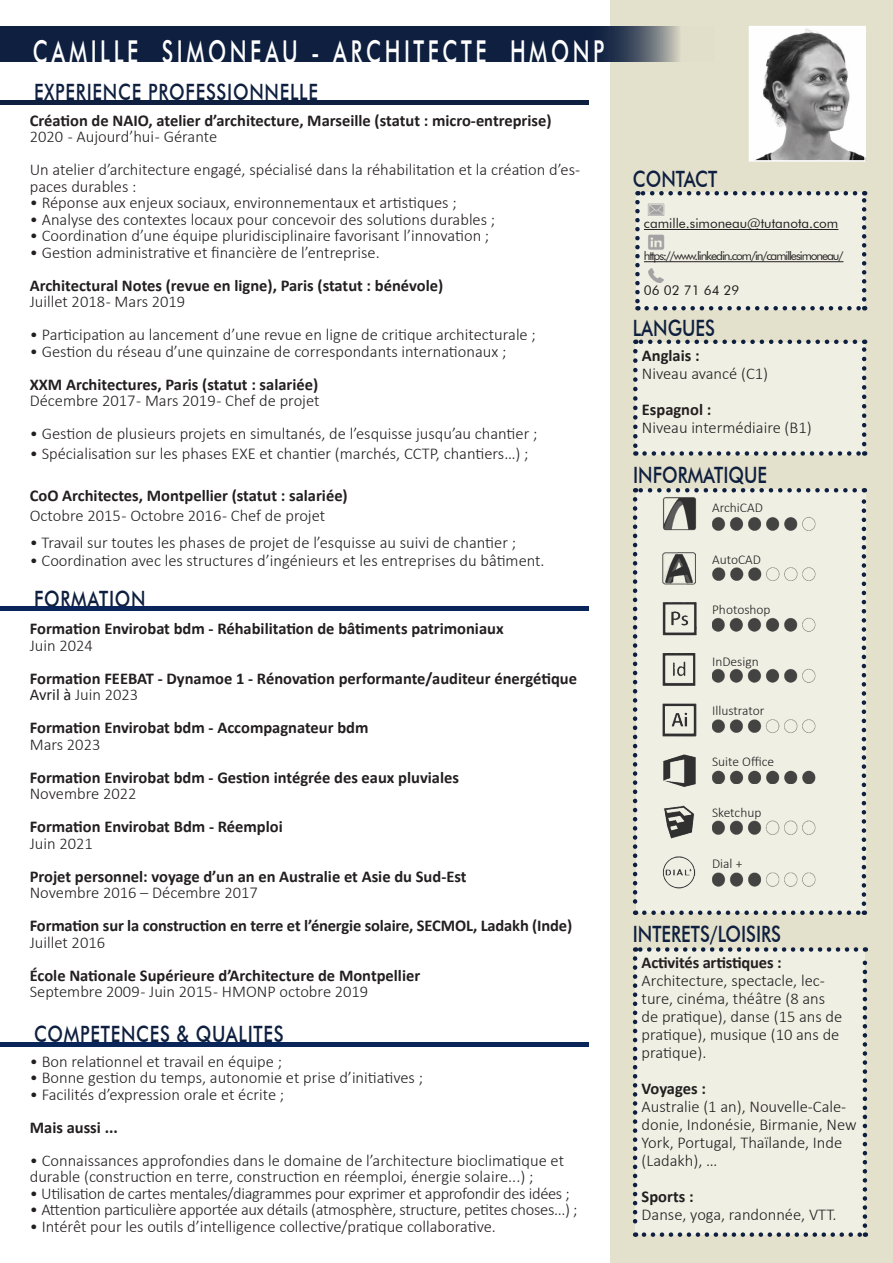
<style>
.page{position:relative;width:893px;height:1263px;background:#fff}
.page>*{position:absolute;margin:0;border:0;box-sizing:border-box;transform-origin:0 0}
.t1{font:500 31.5px "Futura BT";letter-spacing:.17em;color:#fff;scale:.67 1}
.t2{font:500 22.5px "Futura BT";letter-spacing:.04em;color:#0e1f3f;scale:.8 1}
.t3{font:500 22.5px "Futura BT";color:#0e1f3f;scale:.8 1}
.t4{font:300 16.5px/18px "Calibri";color:#231f20}
.t5{font:700 16.5px "Calibri";color:#231f20}
.t6{font:300 16.5px "Calibri";letter-spacing:-.02em;color:#231f20}
.t7{font:300 13.5px "Calibri";color:#231f20}
.t8{font:13.5px "Futura BT";color:#231f20}
.t9{font:12px "Futura BT";letter-spacing:-.09em;color:#231f20}
.s1{font-weight:400}
</style>
<div class="page">
<div style="left:611px;top:0;width:282px;height:1263px;background:#e3e0cb"></div>
<div style="left:636px;top:489px;width:230px;height:424px;background:#f0efe4"></div>
<div style="left:635px;top:342px;width:230px;height:112px;background:#f0efe4"></div>
<div style="left:635px;top:949px;width:230px;height:285px;background:#f0efe4"></div>
<svg style="left:633px;top:351px;width:5px;height:105px"></svg>
<svg style="left:644px;top:451px;width:221px;height:5px"></svg>
<svg style="left:862px;top:340px;width:4px;height:104px"></svg>
<svg style="left:635px;top:340px;width:220px;height:4px"></svg>
<svg style="left:633px;top:958px;width:4px;height:279px"></svg>
<svg style="left:644px;top:1232px;width:222px;height:5px"></svg>
<svg style="left:863px;top:947px;width:4px;height:279px"></svg>
<svg style="left:635px;top:947px;width:221px;height:5px"></svg>
<div style="left:0;top:27px;width:714px;height:35px;background:#0e1f3f"></div>
<hr style="left:0;top:100px;width:589px;height:4px;background:#0e1f3f">
<hr style="left:0;top:607px;width:589px;height:4px;background:#092559">
<div style="left:0;top:1042px;width:589px;height:5px;background:#092559"></div>
<img style="left:752px;top:29px;width:111px;height:130px">
<div style="left:749px;top:26px;width:117px;height:136px;border:2px solid #fff"></div>
<img style="left:663px;top:497px;width:34px;height:34px">
<img style="left:662px;top:703px;width:35px;height:34px">
<img style="left:662px;top:653px;width:34px;height:33px">
<img style="left:663px;top:552px;width:33px;height:33px">
<img style="left:663px;top:754px;width:33px;height:33px">
<img style="left:662px;top:602px;width:35px;height:34px">
<img style="left:664px;top:805px;width:30px;height:34px">
<img style="left:662px;top:856px;width:34px;height:33px">
<img style="left:712px;top:567px;width:104px;height:14px">
<img style="left:712px;top:719px;width:104px;height:14px">
<img style="left:712px;top:820px;width:104px;height:14px">
<img style="left:712px;top:872px;width:104px;height:14px">
<img style="left:712px;top:617px;width:104px;height:15px">
<img style="left:712px;top:668px;width:104px;height:14px">
<img style="left:712px;top:517px;width:104px;height:14px">
<img style="left:712px;top:770px;width:104px;height:14px">
<svg style="left:633px;top:499px;width:4px;height:416px"></svg>
<svg style="left:644px;top:910px;width:221px;height:5px"></svg>
<svg style="left:862px;top:488px;width:4px;height:416px"></svg>
<svg style="left:635px;top:488px;width:220px;height:4px"></svg>
<div style="left:636px;top:192px;width:229px;height:118px;background:#f0efe4"></div>
<hr style="left:644px;top:229px;width:194px;height:1px;background:#231f20">
<hr style="left:644px;top:261px;width:199px;height:1px;background:#231f20">
<svg style="left:635px;top:202px;width:5px;height:108px"></svg>
<svg style="left:646px;top:306px;width:219px;height:4px"></svg>
<svg style="left:862px;top:191px;width:4px;height:108px"></svg>
<svg style="left:637px;top:191px;width:218px;height:4px"></svg>
<p class="t1" style="left:33px;top:33px;width:854px">CAMILLE SIMONEAU - ARCHITECTE HMONP</p>
<p class="t2" style="left:34px;top:78px;width:356px">EXPERIENCE PROFESSIONNELLE</p>
<p class="t5" style="left:30px;top:109px;width:523px">Création de NAIO, atelier d’architecture, Marseille (statut : micro-entreprise)</p>
<p class="t4" style="left:30px;top:128px;width:189px">2020 - Aujourd’hui - Gérante</p>
<p class="t4" style="left:30px;top:161px;width:552px;line-height:16.5px">Un atelier d’architecture engagé, spécialisé dans la réhabilitation et la création d’es&shy;paces durables :</p>
<p class="t4" style="left:30px;top:194px;width:428px">• Réponse aux enjeux sociaux, environnementaux et artistiques ;</p>
<p class="t4" style="left:30px;top:210px;width:467px">• Analyse des contextes locaux pour concevoir des solutions durables ;</p>
<p class="t4" style="left:30px;top:227px;width:461px">• Coordination d’une équipe pluridisciplinaire favorisant l’innovation ;</p>
<p class="t4" style="left:30px;top:243px;width:352px">• Gestion administrative et financière de l’entreprise.</p>
<p class="t5" style="left:30px;top:274px;width:415px">Architectural Notes (revue en ligne), Paris (statut : bénévole)</p>
<p class="t4" style="left:30px;top:293px;width:157px">Juillet 2018 - Mars 2019</p>
<p class="t4" style="left:30px;top:326px;width:508px">• Participation au lancement d’une revue en ligne de critique architecturale ;</p>
<p class="t4" style="left:30px;top:342px;width:478px">• Gestion du réseau d’une quinzaine de correspondants internationaux ;</p>
<p class="t5" style="left:30px;top:373px;width:290px">XXM Architectures, Paris (statut : salariée)</p>
<p class="t4" style="left:30px;top:392px;width:291px">Décembre 2017 - Mars 2019 - Chef de projet</p>
<p class="t4" style="left:30px;top:425px;width:509px">• Gestion de plusieurs projets en simultanés, de l’esquisse jusqu’au chantier ;</p>
<p class="t4" style="left:30px;top:444px;width:500px">• Spécialisation sur les phases EXE et chantier (marchés, CCTP, chantiers…) ;</p>
<p class="t5" style="left:30px;top:484px;width:320px">CoO Architectes, Montpellier (statut : salariée)</p>
<p class="t4" style="left:30px;top:506px;width:297px">Octobre 2015 - Octobre 2016 - Chef de projet</p>
<p class="t4" style="left:30px;top:533px;width:488px">• Travail sur toutes les phases de projet de l’esquisse au suivi de chantier ;</p>
<p class="t4" style="left:30px;top:551px;width:516px">• Coordination avec les structures d’ingénieurs et les entreprises du bâtiment.</p>
<p class="t2" style="left:34px;top:585px;width:141px">FORMATION</p>
<p class="t5" style="left:30px;top:617px;width:475px">Formation Envirobat bdm - Réhabilitation de bâtiments patrimoniaux</p>
<p class="t4" style="left:30px;top:636px;width:65px">Juin 2024</p>
<p class="t5" style="left:30px;top:667px;width:549px">Formation FEEBAT - Dynamoe 1 - Rénovation performante/auditeur énergétique</p>
<p class="t4" style="left:30px;top:686px;width:110px"><span class="s1">Avril à</span> Juin 2023</p>
<p class="t5" style="left:30px;top:716px;width:340px">Formation Envirobat bdm - Accompagnateur bdm</p>
<p class="t4" style="left:30px;top:735px;width:72px">Mars 2023</p>
<p class="t5" style="left:30px;top:766px;width:431px">Formation Envirobat bdm - Gestion intégrée des eaux pluviales</p>
<p class="t4" style="left:30px;top:785px;width:108px">Novembre 2022</p>
<p class="t5" style="left:30px;top:815px;width:254px">Formation Envirobat Bdm - Réemploi</p>
<p class="t4" style="left:30px;top:834px;width:65px">Juin 2021</p>
<p class="t5" style="left:30px;top:865px;width:438px">Projet personnel: voyage d’un an en Australie et Asie du Sud-Est</p>
<p class="t4" style="left:30px;top:884px;width:230px">Novembre 2016 – Décembre 2017</p>
<p class="t5" style="left:30px;top:914px;width:544px">Formation sur la construction en terre et l’énergie solaire, SECMOL, Ladakh (Inde)</p>
<p class="t4" style="left:30px;top:933px;width:77px">Juillet 2016</p>
<p class="t5" style="left:30px;top:964px;width:392px">École Nationale Supérieure d’Architecture de Montpellier</p>
<p class="t4" style="left:30px;top:983px;width:340px">Septembre 2009 - Juin 2015 - HMONP octobre 2019</p>
<p class="t2" style="left:34px;top:1020px;width:314px">COMPETENCES &amp; QUALITES</p>
<p class="t4" style="left:30px;top:1052px;width:254px">• Bon relationnel et travail en équipe ;</p>
<p class="t4" style="left:30px;top:1069px;width:395px">• Bonne gestion du temps, autonomie et prise d’initiatives ;</p>
<p class="t4" style="left:30px;top:1085px;width:256px">• Facilités d’expression orale et écrite ;</p>
<p class="t5" style="left:30px;top:1116px;width:90px">Mais aussi ...</p>
<p class="t4" style="left:30px;top:1152px;width:536px;line-height:16.5px">• Connaissances approfondies dans le domaine de l’architecture bioclimatique et durable (construction en terre, construction en réemploi, énergie solaire...) ;</p>
<p class="t6" style="left:30px;top:1183px;width:541px">• Utilisation de cartes mentales/diagrammes pour exprimer et approfondir des idées ;</p>
<p class="t6" style="left:30px;top:1200px;width:549px">• Attention particulière apportée aux détails (atmosphère, structure, petites choses...) ;</p>
<p class="t4" style="left:30px;top:1217px;width:468px">• Intérêt pour les outils d’intelligence collective/pratique collaborative.</p>
<p class="t3" style="left:633px;top:165px;width:107px">CONTACT</p>
<p class="t8" style="left:644px;top:215px;width:196px">camille.simoneau@tutanota.com</p>
<p class="t9" style="left:644px;top:249px;width:201px">https://www.linkedin.com/in/camillesimoneau/</p>
<p class="t8" style="left:644px;top:282px;width:97px">06 02 71 64 29</p>
<p class="t3" style="left:633px;top:314px;width:104px">LANGUES</p>
<p class="t5" style="left:642px;top:343px;width:59px">Anglais :</p>
<p class="t4" style="left:642px;top:364px;width:128px">Niveau avancé (C1)</p>
<p class="t5" style="left:642px;top:397px;width:71px">Espagnol :</p>
<p class="t4" style="left:642px;top:418px;width:171px">Niveau intermédiaire (B1)</p>
<p class="t3" style="left:633px;top:461px;width:169px">INFORMATIQUE</p>
<p class="t7" style="left:712px;top:499px;width:52px">ArchiCAD</p>
<p class="t7" style="left:712px;top:551px;width:50px">AutoCAD</p>
<p class="t7" style="left:712px;top:601px;width:60px">Photoshop</p>
<p class="t7" style="left:712px;top:653px;width:48px">InDesign</p>
<p class="t7" style="left:712px;top:702px;width:54px">Illustrator</p>
<p class="t7" style="left:712px;top:753px;width:64px">Suite Office</p>
<p class="t7" style="left:712px;top:804px;width:51px">Sketchup</p>
<p class="t7" style="left:712px;top:855px;width:32px">Dial +</p>
<p class="t3" style="left:633px;top:920px;width:187px">INTERETS/LOISIRS</p>
<p class="t5" style="left:642px;top:951px;width:142px">Activités artistiques :</p>
<p class="t4" style="left:642px;top:972px;width:202px">Architecture, spectacle, lec&shy;ture, cinéma, théâtre (8 ans de pratique), danse (15 ans de pratique), musique (10 ans de pratique).</p>
<p class="t5" style="left:642px;top:1077px;width:66px">Voyages :</p>
<p class="t4" style="left:642px;top:1098px;width:217px">Australie (1 an), Nouvelle-Cale&shy;donie, Indonésie, Birmanie, New<br>York, Portugal, Thaïlande, Inde (Ladakh), …</p>
<p class="t5" style="left:642px;top:1185px;width:53px">Sports :</p>
<p class="t4" style="left:642px;top:1206px;width:196px">Danse, yoga, randonnée, VTT.</p>
</div>
